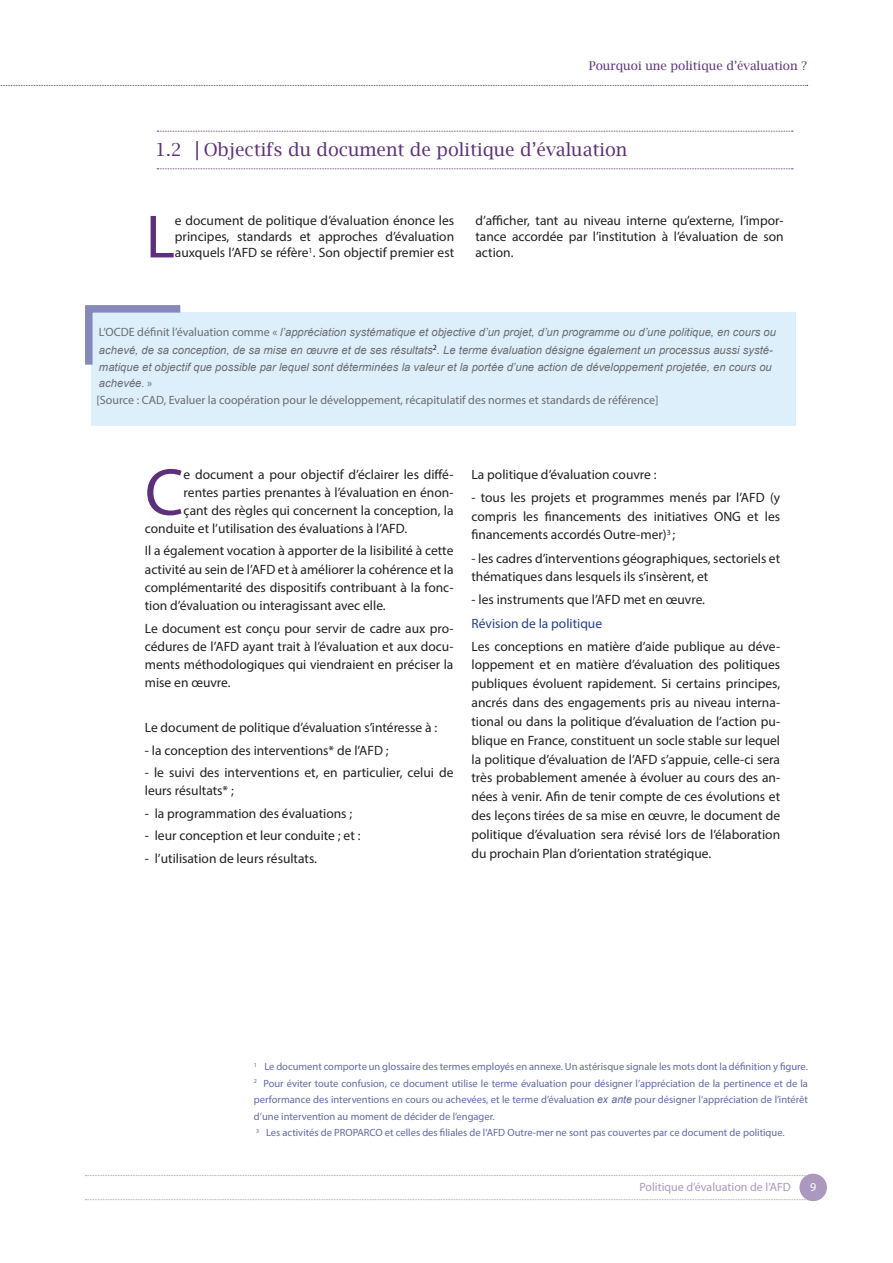
<style>
.page{position:relative;width:893px;height:1263px;background:#fff}
.page>*{position:absolute;margin:0;border:0;box-sizing:border-box;transform-origin:0 0}
.t1{font:66.9px "Myriad Pro";color:#5e307c}
.t2{font:61.5px "Myriad Pro";color:#5e307c}
.t3{font:18px "Lucida Bright";color:#5e307c}
.t4{font:13.5px/18.8px "Myriad Pro";color:#231f20;text-align:justify}
.t5{font:13.5px "Myriad Pro";color:#253f8e}
.t6{font:12px "Myriad Pro";color:#6c6d70}
.t7{font:12px "Lucida Bright";color:#5e307c}
.t8{font:12px "Myriad Pro";color:#ab98be}
.t9{font:12px "Myriad Pro";color:#fff}
.t10{font:italic 11.25px/18px "Arial";color:#6c6d70}
.t11{font:10.5px/16.5px "Myriad Pro";color:#6168a7;text-align:justify}
.s1{font-family:"Myriad Pro";font-style:normal;font-size:12px}
.s2{font-family:"Arial";font-style:italic}
</style>
<div class="page">
<div style="left:799px;top:1174px;width:28px;height:27px;background:#ab98be;border-radius:50%"></div>
<svg style="left:85px;top:1175px;width:722px;height:1px"></svg>
<svg style="left:85px;top:1199px;width:722px;height:1px"></svg>
<svg style="left:157px;top:131px;width:636px;height:1px"></svg>
<svg style="left:157px;top:168px;width:636px;height:1px"></svg>
<svg style="left:196px;top:141px;width:2px;height:19px"></svg>
<div style="left:91px;top:313px;width:705px;height:113px;background:#ddeffa"></div>
<svg style="left:85px;top:305px;width:103px;height:60px"></svg>
<svg style="left:0;top:85px;width:808px;height:1px"></svg>
<p class="t7" style="left:589px;top:59px;width:220px">Pourquoi une politique d’évaluation ?</p>
<p class="t3" style="left:155px;top:139px;width:473px">1.2 Objectifs du document de politique d’évaluation</p>
<p class="t2" style="left:146px;top:199px;width:31px">L</p>
<p class="t4" style="left:175px;top:212px;width:281px;line-height:16.2px">e document de politique d’évaluation énonce les principes, standards et approches d’évaluation auxquels l’AFD se réfère<sup>1</sup>. Son objectif premier est</p>
<p class="t4" style="left:475px;top:212px;width:310px;line-height:16.2px">d’afficher, tant au niveau interne qu’externe, l’impor&shy;tance accordée par l’institution à l’évaluation de son action.</p>
<p class="t10" style="left:99px;top:323px;width:678px"><span class="s1">L’OCDE définit l’évaluation comme «</span> l’appréciation systématique et objective d’un projet, d’un programme ou d’une politique, en cours ou achevé, de sa conception, de sa mise en œuvre et de ses résultats<sup>2</sup>. Le terme évaluation désigne également un processus aussi systé-</p>
<p class="t10" style="left:99px;top:358px;width:674px;line-height:16.5px">matique et objectif que possible par lequel sont déterminées la valeur et la portée d’une action de développement projetée, en cours ou achevée. <span class="s1">»</span></p>
<p class="t6" style="left:96px;top:392px;width:564px">[Source : CAD, Evaluer la coopération pour le développement, récapitulatif des normes et standards de référence]</p>
<p class="t1" style="left:145px;top:451px;width:40px">C</p>
<p class="t4" style="left:184px;top:465px;width:271px">e document a pour objectif d’éclairer les diffé-</p>
<p class="t4" style="left:184px;top:483px;width:271px">rentes parties prenantes à l’évaluation en énon-</p>
<p class="t4" style="left:184px;top:501px;width:271px">çant des règles qui concernent la conception, la</p>
<p class="t4" style="left:145px;top:519px;width:264px">conduite et l’utilisation des évaluations à l’AFD.</p>
<p class="t4" style="left:145px;top:542px;width:310px;line-height:18.1px">Il a également vocation à apporter de la lisibilité à cette activité au sein de l’AFD et à améliorer la cohérence et la complémentarité des dispositifs contribuant à la fonc&shy;tion d’évaluation ou interagissant avec elle.</p>
<p class="t4" style="left:145px;top:619px;width:310px;line-height:18.1px">Le document est conçu pour servir de cadre aux pro&shy;cédures de l’AFD ayant trait à l’évaluation et aux docu&shy;ments méthodologiques qui viendraient en préciser la mise en œuvre.</p>
<p class="t4" style="left:145px;top:718px;width:294px">Le document de politique d’évaluation s’intéresse à :</p>
<p class="t4" style="left:145px;top:740px;width:245px">- la conception des interventions* de l’AFD ;</p>
<p class="t4" style="left:145px;top:763px;width:310px;line-height:18.1px">- le suivi des interventions et, en particulier, celui de leurs résultats* ;</p>
<p class="t4" style="left:145px;top:803px;width:209px">- la programmation des évaluations ;</p>
<p class="t4" style="left:145px;top:826px;width:217px">- leur conception et leur conduite ; et :</p>
<p class="t4" style="left:145px;top:848px;width:174px">- l’utilisation de leurs résultats.</p>
<p class="t4" style="left:471px;top:465px;width:187px">La politique d’évaluation couvre :</p>
<p class="t4" style="left:471px;top:488px;width:310px">- tous les projets et programmes menés par l’AFD (y compris les financements des initiatives ONG et les financements accordés Outre-mer)<sup>3</sup> ;</p>
<p class="t4" style="left:471px;top:548px;width:310px">- les cadres d’interventions géographiques, sectoriels et thématiques dans lesquels ils s’insèrent, et</p>
<p class="t4" style="left:471px;top:590px;width:235px">- les instruments que l’AFD met en œuvre.</p>
<p class="t5" style="left:471px;top:615px;width:132px">Révision de la politique</p>
<p class="t4" style="left:471px;top:636px;width:310px">Les conceptions en matière d’aide publique au déve&shy;loppement et en matière d’évaluation des politiques publiques évoluent rapidement. Si certains principes, ancrés dans des engagements pris au niveau interna&shy;tional ou dans la politique d’évaluation de l’action pu&shy;blique en France, constituent un socle stable sur lequel la politique d’évaluation de l’AFD s’appuie, celle-ci sera très probablement amenée à évoluer au cours des an&shy;nées à venir. Afin de tenir compte de ces évolutions et des leçons tirées de sa mise en œuvre, le document de politique d’évaluation sera révisé lors de l’élaboration du prochain Plan d’orientation stratégique.</p>
<p class="t11" style="left:254px;top:1058px;width:555px"><sup>1</sup> Le document comporte un glossaire des termes employés en annexe. Un astérisque signale les mots dont la définition y figure.</p>
<p class="t11" style="left:254px;top:1074px;width:555px"><sup>2</sup> Pour éviter toute confusion, ce document utilise le terme évaluation pour désigner l’appréciation de la pertinence et de la performance des interventions en cours ou achevées, et le terme d’évaluation <span class="s2">ex ante</span> pour désigner l’appréciation de l’intérêt d’une intervention au moment de décider de l’engager.</p>
<p class="t11" style="left:256px;top:1124px;width:530px"><sup>3</sup> Les activités de PROPARCO et celles des filiales de l’AFD Outre-mer ne sont pas couvertes par ce document de politique.</p>
<p class="t8" style="left:639px;top:1180px;width:153px">Politique d’évaluation de l’AFD</p>
<p class="t9" style="left:810px;top:1180px;width:8px">9</p>
</div>
